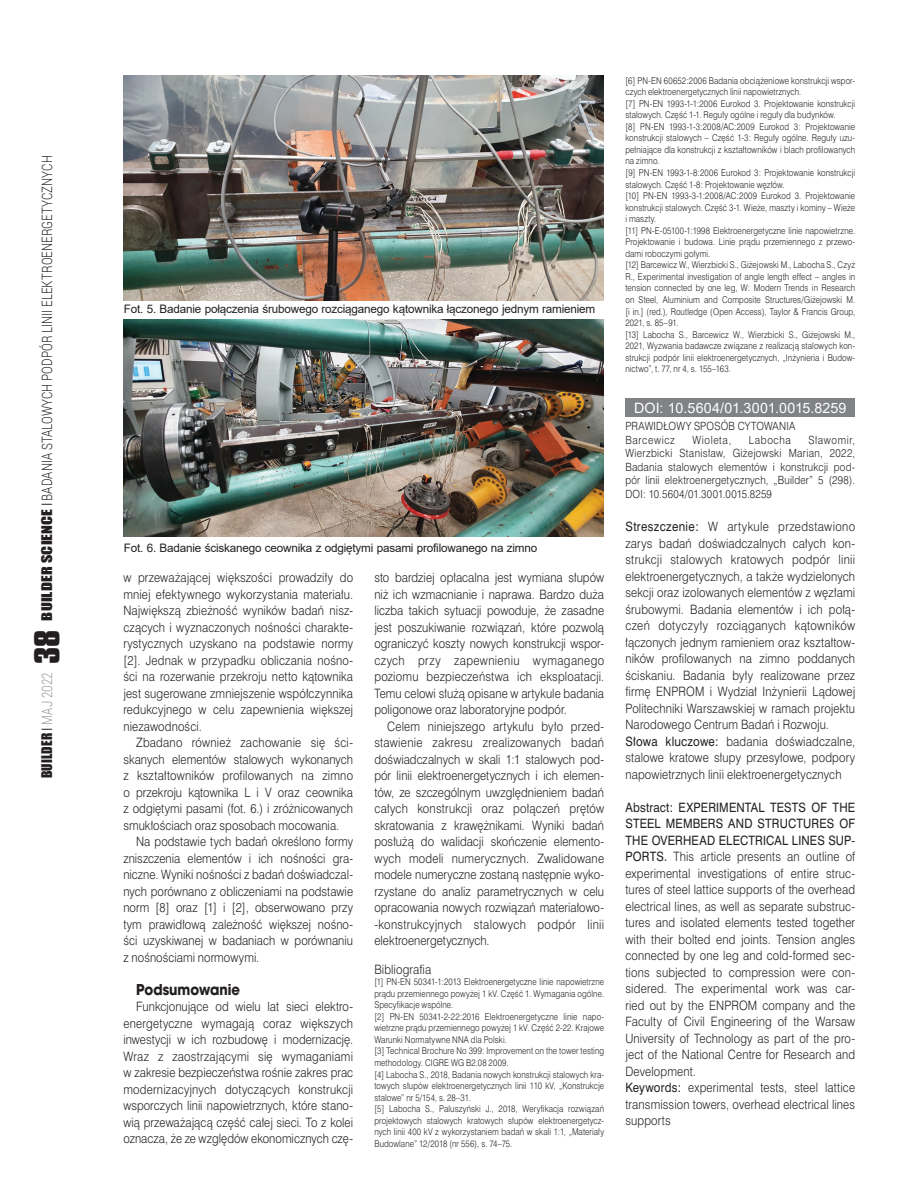
<style>
.page{position:relative;width:919px;height:1195px;background:#fff}
.page>*{position:absolute;margin:0;border:0;box-sizing:border-box;transform-origin:0 0}
.t1{font:700 16.5px "Avant Gar Got Itc TEE";color:#231f20;scale:.9 1}
.t2{font:300 14.25px "Roboto";letter-spacing:.005em;color:#231f20;scale:.8 1}
.t3{font:14.25px "Arial";letter-spacing:.01em;color:#fff}
.t4{font:13.5px "Impact";letter-spacing:.01em;color:#231f20}
.t5{font:12px/16.5px "Swis 721 Lt PL";letter-spacing:.015em;color:#231f20;text-align:justify;scale:.89 1}
.t6{font:12px/16.5px "Swis 721 PL";letter-spacing:.015em;color:#231f20;text-align:justify;scale:.89 1}
.t7{font:11.7px "Arial";letter-spacing:-.015em;color:#231f20}
.t8{font:10.5px/13.5px "Swis 721 Lt PL";letter-spacing:.02em;color:#231f20;scale:.89 1}
.t9{font:10.5px "Swis 721 Lt PL";letter-spacing:.065em;color:#231f20;scale:.89 1}
.t10{font:10.5px "Swis 721 Lt PL";letter-spacing:.07em;color:#231f20;scale:.89 1}
.t11{font:8.7px/11.6px "Swis 721 Lt PL";letter-spacing:.015em;color:#231f20;scale:.86 1}
.s1{font-family:"Impact";font-weight:400;font-size:13.5px}
.s2{font-family:"Swis 721 Lt PL";font-weight:400;font-size:13.5px}
.s3{font-family:"Swis 721 Lt PL"}
.s4{font-family:"Roboto";font-weight:300;font-size:14.25px;color:#939598}
.s5{font-family:"Compacta PL";font-weight:700;font-size:30px}
.s6{font-family:"Swis 721 PL"}
</style>
<div class="page">
<div style="left:625px;top:398px;width:230px;height:19px;background:#808285"></div>
<img style="left:124px;top:75px;width:479px;height:225px">
<img style="left:124px;top:320px;width:480px;height:217px">
<p class="t2" style="left:37px;top:621px;width:583px;rotate:-90deg"><span class="s1">BUILDER SCIENCE</span> <span class="s2">I</span> BADANIA STALOWYCH PODPÓR LINII ELEKTROENERGETYCZNYCH</p>
<p class="t4" style="left:36px;top:778px;width:150px;rotate:-90deg">BUILDER <span class="s3">I</span> <span class="s4">MAJ 2022</span> <span class="s5">38</span></p>
<p class="t7" style="left:124px;top:301px;width:473px">Fot. 5. Badanie połączenia śrubowego rozciąganego kątownika łączonego jednym ramieniem</p>
<p class="t7" style="left:124px;top:540px;width:415px">Fot. 6. Badanie ściskanego ceownika z odgiętymi pasami profilowanego na zimno</p>
<p class="t5" style="left:123px;top:569px;width:259px">w przeważającej większości prowadziły do mniej efektywnego wykorzystania materiału.<br>Największą zbieżność wyników badań nisz&shy;czących i wyznaczonych nośności charakte&shy;rystycznych uzyskano na podstawie normy [2]. Jednak w przypadku obliczania nośno&shy;ści na rozerwanie przekroju netto kątownika jest sugerowane zmniejszenie współczynnika redukcyjnego w celu zapewnienia większej niezawodności.</p>
<p class="t5" style="left:123px;top:734px;width:259px;text-indent:13px">Zbadano również zachowanie się ści&shy;skanych elementów stalowych wykonanych z kształtowników profilowanych na zimno o przekroju kątownika L i V oraz ceownika z odgiętymi pasami (fot. 6.) i zróżnicowanych smukłościach oraz sposobach mocowania.</p>
<p class="t5" style="left:123px;top:833px;width:259px;text-indent:13px">Na podstawie tych badań określono formy zniszczenia elementów i ich nośności gra&shy;niczne. Wyniki nośności z badań doświadczal&shy;nych porównano z obliczeniami na podstawie norm [8] oraz [1] i [2], obserwowano przy tym prawidłową zależność większej nośno&shy;ści uzyskiwanej w badaniach w porównaniu z nośnościami normowymi.</p>
<h1 class="t1" style="left:136px;top:979px;width:117px">Podsumowanie</h1>
<p class="t5" style="left:123px;top:998px;width:260px;text-indent:13px">Funkcjonujące od wielu lat sieci elektro&shy;energetyczne wymagają coraz większych inwestycji w ich rozbudowę i modernizację.<br>Wraz z zaostrzającymi się wymaganiami w zakresie bezpieczeństwa rośnie zakres prac modernizacyjnych dotyczących konstrukcji wsporczych linii napowietrznych, które stano&shy;wią przeważającą część całej sieci. To z kolei oznacza, że ze względów ekonomicznych czę-</p>
<p class="t5" style="left:374px;top:569px;width:259px">sto bardziej opłacalna jest wymiana słupów niż ich wzmacnianie i naprawa. Bardzo duża liczba takich sytuacji powoduje, że zasadne jest poszukiwanie rozwiązań, które pozwolą ograniczyć koszty nowych konstrukcji wspor&shy;czych przy zapewnieniu wymaganego poziomu bezpieczeństwa ich eksploatacji.<br>Temu celowi służą opisane w artykule badania poligonowe oraz laboratoryjne podpór.</p>
<p class="t5" style="left:374px;top:717px;width:260px;text-indent:13px">Celem niniejszego artykułu było przed&shy;stawienie zakresu zrealizowanych badań doświadczalnych w skali 1:1 stalowych pod&shy;pór linii elektroenergetycznych i ich elemen&shy;tów, ze szczególnym uwzględnieniem badań całych konstrukcji oraz połączeń prętów skratowania z krawężnikami. Wyniki badań posłużą do walidacji skończenie elemento&shy;wych modeli numerycznych. Zwalidowane modele numeryczne zostaną następnie wyko&shy;rzystane do analiz parametrycznych w celu opracowania nowych rozwiązań materiałowo--konstrukcyjnych stalowych podpór linii elektroenergetycznych.</p>
<p class="t5" style="left:374px;top:960px;width:65px">Bibliografia</p>
<p class="t11" style="left:374px;top:976px;width:268px">[1] PN-EN 50341-1:2013 Elektroenergetyczne linie napowietrzne prądu przemiennego powyżej 1 kV. Część 1. Wymagania ogólne.<br>Specyfikacje wspólne.<br>[2] PN-EN 50341-2-22:2016 Elektroenergetyczne linie napo&shy;wietrzne prądu przemiennego powyżej 1 kV. Część 2-22. Krajowe Warunki Normatywne NNA dla Polski.<br>[3] Technical Brochure No 399: Improvement on the tower testing methodology. CIGRE WG B2.08 2009.<br>[4] Labocha S., 2018, Badania nowych konstrukcji stalowych kra&shy;towych słupów elektroenergetycznych linii 110 kV, „Konstrukcje stalowe” nr 5/154, s. 28–31.<br>[5] Labocha S., Paluszyński J., 2018, Weryfikacja rozwiązań projektowych stalowych kratowych słupów elektroenergetycz&shy;nych linii 400 kV z wykorzystaniem badań w skali 1:1, „Materiały Budowlane” 12/2018 (nr 556), s. 74–75.</p>
<p class="t11" style="left:625px;top:74px;width:269px">[6] PN-EN 60652:2006 Badania obciążeniowe konstrukcji wspor&shy;czych elektroenergetycznych linii napowietrznych.<br>[7] PN-EN 1993-1-1:2006 Eurokod 3. Projektowanie konstrukcji stalowych. Część 1-1. Reguły ogólne i reguły dla budynków.<br>[8] PN-EN 1993-1-3:2008/AC:2009 Eurokod 3: Projektowanie konstrukcji stalowych – Część 1-3: Reguły ogólne. Reguły uzu&shy;pełniające dla konstrukcji z kształtowników i blach profilowanych na zimno.<br>[9] PN-EN 1993-1-8:2006 Eurokod 3: Projektowanie konstrukcji stalowych. Część 1-8: Projektowanie węzłów.<br>[10] PN-EN 1993-3-1:2008/AC:2009 Eurokod 3. Projektowanie konstrukcji stalowych. Część 3-1. Wieże, maszty i kominy – Wieże i maszty.<br>[11] PN-E-05100-1:1998 Elektroenergetyczne linie napowietrzne.<br>Projektowanie i budowa. Linie prądu przemiennego z przewo&shy;dami roboczymi gołymi.<br>[12] Barcewicz W., Wierzbicki S., Giżejowski M., Labocha S., Czyż R., Experimental investigation of angle length effect – angles in tension connected by one leg, W: Modern Trends in Research on Steel, Aluminium and Composite Structures/Giżejowski M. [i in.] (red.), Routledge (Open Access), Taylor &amp; Francis Group, 2021, s. 85–91.<br>[13] Labocha S., Barcewicz W., Wierzbicki S., Giżejowski M., 2021, Wyzwania badawcze związane z realizacją stalowych kon&shy;strukcji podpór linii elektroenergetycznych, „Inżynieria i Budow&shy;nictwo”, t. 77, nr 4, s. 155–163.</p>
<p class="t3" style="left:634px;top:398px;width:214px">DOI: 10.5604/01.3001.0015.8259</p>
<p class="t8" style="left:625px;top:420px;width:192px">PRAWIDŁOWY SPOSÓB CYTOWANIA<br>Barcewicz</p>
<p class="t8" style="left:625px;top:433px;width:259px;text-align:justify;text-indent:183px">Sławomir, Wierzbicki Stanisław, Giżejowski Marian, 2022, Badania stalowych elementów i konstrukcji pod&shy;pór linii elektroenergetycznych, „Builder” 5 (298).<br>DOI: 10.5604/01.3001.0015.8259</p>
<p class="t5" style="left:625px;top:518px;width:259px;text-align:left"><span class="s6">Streszczenie:</span> W artykule przedstawiono zarys badań doświadczalnych całych kon&shy;strukcji stalowych kratowych podpór linii elektroenergetycznych, a także wydzielonych sekcji oraz izolowanych elementów z węzłami śrubowymi. Badania elementów i ich połą&shy;czeń dotyczyły rozciąganych kątowników łączonych jednym ramieniem oraz kształtow&shy;ników profilowanych na zimno poddanych ściskaniu. Badania były realizowane przez firmę ENPROM i Wydział Inżynierii Lądowej Politechniki Warszawskiej w ramach projektu Narodowego Centrum Badań i Rozwoju.<br><span class="s6">Słowa kluczowe:</span> badania doświadczalne, stalowe kratowe słupy przesyłowe, podpory napowietrznych linii elektroenergetycznych</p>
<p class="t6" style="left:625px;top:798px;width:259px">Abstract: EXPERIMENTAL TESTS OF THE STEEL MEMBERS AND STRUCTURES OF THE OVERHEAD ELECTRICAL LINES SUP-</p>
<p class="t5" style="left:625px;top:848px;width:259px;text-align:left"><span class="s6">PORTS.</span> This article presents an outline of experimental investigations of entire struc&shy;tures of steel lattice supports of the overhead electrical lines, as well as separate substruc&shy;tures and isolated elements tested together with their bolted end joints. Tension angles connected by one leg and cold-formed sec&shy;tions subjected to compression were con&shy;sidered. The experimental work was car&shy;ried out by the ENPROM company and the Faculty of Civil Engineering of the Warsaw University of Technology as part of the pro&shy;ject of the National Centre for Research and Development.<br><span class="s6">Keywords:</span> experimental tests, steel lattice transmission towers, overhead electrical lines supports</p>
<p class="t9" style="left:692px;top:433px;width:45px">Wioleta,</p>
<p class="t10" style="left:748px;top:433px;width:49px">Labocha</p>
</div>
